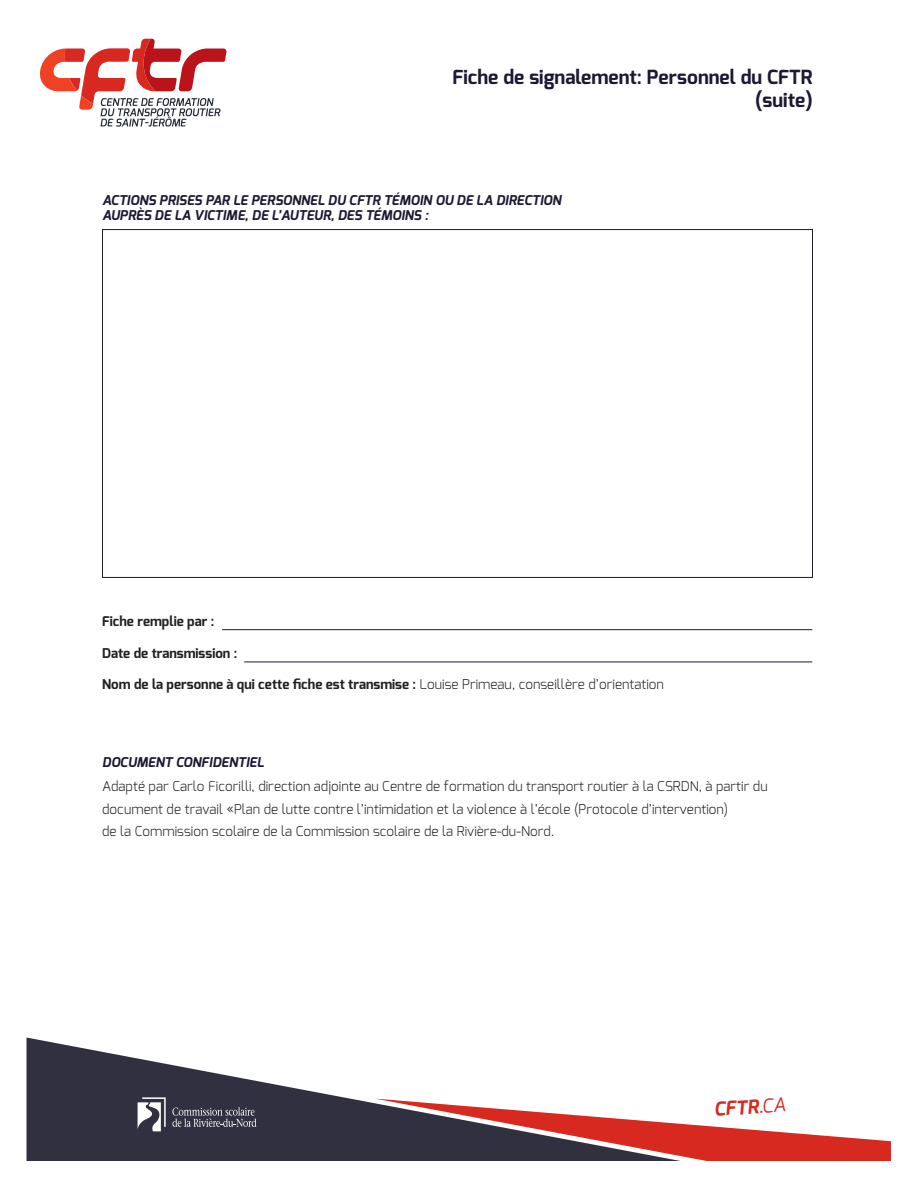
<style>
.page{position:relative;width:918px;height:1188px;background:#fff}
.page>*{position:absolute;margin:0;border:0;box-sizing:border-box;transform-origin:0 0}
.t1{font:700 19.5px/23.4px "Exo";color:#1e1833;text-align:right}
.t2{font:italic 700 19.2px "Exo";color:#d82920}
.t3{font:300 13.5px/22.5px "Exo";color:#231f20}
.t4{font:700 13.5px "Exo";color:#231f20}
.t5{font:italic 700 13.5px/15px "Exo";color:#1e1833}
.s1{font-weight:300}
.s2{font-weight:400}
</style>
<div class="page">
<hr style="left:222px;top:629px;width:590px;height:1px;background:#1e1833">
<hr style="left:244px;top:662px;width:568px;height:1px;background:#1e1833">
<svg style="left:40px;top:39px;width:187px;height:88px"></svg>
<svg style="left:27px;top:1038px;width:352px;height:123px;fill:#313040"></svg>
<svg style="left:375px;top:1099px;width:516px;height:62px"></svg>
<svg style="left:138px;top:1097px;width:28px;height:34px"></svg>
<svg style="left:172px;top:1107px;width:84px;height:20px;background:#5b5a67"></svg>
<h1 class="t1" style="left:452px;top:65px;width:362px">Fiche de signalement: Personnel du CFTR (suite)</h1>
<p class="t5" style="left:102px;top:193px;width:461px">ACTIONS PRISES PAR LE PERSONNEL DU CFTR TÉMOIN OU DE LA DIRECTION<br>AUPRÈS DE LA VICTIME, DE L’AUTEUR, DES TÉMOINS :</p>
<p class="t4" style="left:102px;top:613px;width:114px">Fiche remplie par :</p>
<p class="t4" style="left:102px;top:644px;width:137px">Date de transmission :</p>
<p class="t4" style="left:102px;top:676px;width:563px">Nom de la personne à qui cette fiche est transmise : <span class="s1">Louise Primeau, conseillère d’orientation</span></p>
<p class="t5" style="left:102px;top:755px;width:163px">DOCUMENT CONFIDENTIEL</p>
<p class="t3" style="left:102px;top:775px;width:667px">Adapté par Carlo Ficorilli, direction adjointe au Centre de formation du transport routier à la CSRDN, à partir du document de travail «Plan de lutte contre l’intimidation et la violence à l’école (Protocole d’intervention)<br>de la Commission scolaire de la Commission scolaire de la Rivière-du-Nord.</p>
<h2 class="t2" style="left:713px;top:1097px;width:73px;rotate:-4deg">CFTR<span class="s2">.CA</span></h2>
</div>
